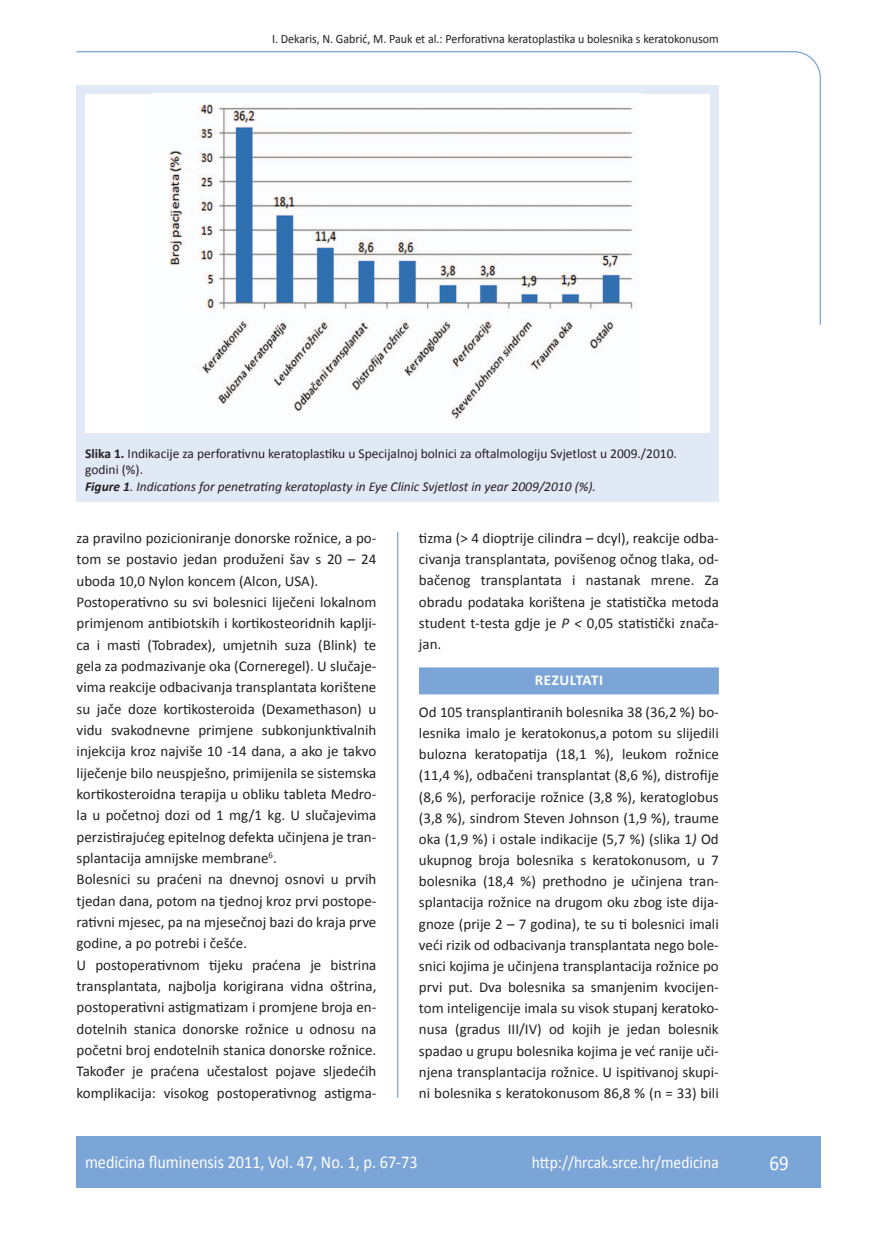
<style>
.page{position:relative;width:872px;height:1234px;background:#fff}
.page>*{position:absolute;margin:0;border:0;box-sizing:border-box;transform-origin:0 0}
.t1{font:21px "Calibri";color:#fff;scale:.9 1}
.t2{font:18px "Calibri";color:#fff;scale:.9 1}
.t3{font:17.25px "Calibri";color:#fff;scale:.9 1}
.t4{font:15px/21.3px "Calibri";color:#231f20;text-align:justify}
.t5{font:700 15px "Calibri";letter-spacing:.035em;color:#fff}
.t6{font:13.5px/16.5px "Calibri";color:#231f20}
.t7{font:12.75px "Calibri";color:#231f20;scale:.94 1}
.s1{font-weight:700}
.s2{font-weight:700;font-style:italic}
.s3{font-style:italic}
</style>
<div class="page">
<svg style="left:76px;top:51px;width:745px;height:275px"></svg>
<hr style="left:397px;top:531px;width:1px;height:566px;background:#7ca5d7">
<div style="left:77px;top:1135px;width:744px;height:51px;background:#7ca5d7"></div>
<div style="left:77px;top:85px;width:642px;height:416px;background:#e1e9f6"></div>
<div style="left:85px;top:94px;width:624px;height:338px;background:#fff"></div>
<img style="left:169px;top:104px;width:467px;height:315px">
<div style="left:419px;top:667px;width:300px;height:27px;background:#7ca5d7"></div>
<p class="t7" style="left:272px;top:30px;width:476px">I. Dekaris, N. Gabrić, M. Pauk et al.: Perforativna keratoplastika u bolesnika s keratokonusom</p>
<p class="t6" style="left:85px;top:444px;width:593px"><span class="s1">Slika 1.</span> Indikacije za perforativnu keratoplastiku u Specijalnoj bolnici za oftalmologiju Svjetlost u 2009./2010. godini (%).<br><span class="s2">Figure 1</span><span class="s3">. Indications for penetrating keratoplasty in Eye Clinic Svjetlost in year 2009/2010 (%).</span></p>
<p class="t4" style="left:77px;top:526px;width:301px;text-align:left">za pravilno pozicioniranje donorske rožnice, a po&shy;tom se postavio jedan produženi šav s 20 – 24 uboda 10,0 Nylon koncem (Alcon, USA).<br>Postoperativno su svi bolesnici liječeni lokalnom primjenom antibiotskih i kortikosteoridnih kaplji&shy;ca i masti (Tobradex), umjetnih suza (Blink) te gela za podmazivanje oka (Corneregel). U slučaje&shy;vima reakcije odbacivanja transplantata korištene su jače doze kortikosteroida (Dexamethason) u vidu svakodnevne primjene subkonjunktivalnih injekcija kroz najviše 10 -14 dana, a ako je takvo liječenje bilo neuspješno, primijenila se sistemska kortikosteroidna terapija u obliku tableta Medro&shy;la u početnoj dozi od 1 mg/1 kg. U slučajevima perzistirajućeg epitelnog defekta učinjena je tran&shy;splantacija amnijske membrane<sup>6</sup>.<br>Bolesnici su praćeni na dnevnoj osnovi u prvih tjedan dana, potom na tjednoj kroz prvi postope&shy;rativni mjesec, pa na mjesečnoj bazi do kraja prve godine, a po potrebi i češće.<br>U postoperativnom tijeku praćena je bistrina transplantata, najbolja korigirana vidna oštrina, postoperativni astigmatizam i promjene broja en&shy;dotelnih stanica donorske rožnice u odnosu na početni broj endotelnih stanica donorske rožnice.<br>Također je praćena učestalost pojave sljedećih komplikacija: visokog postoperativnog astigma-</p>
<p class="t4" style="left:419px;top:526px;width:301px">tizma (&gt; 4 dioptrije cilindra – dcyl), reakcije odba&shy;civanja transplantata, povišenog očnog tlaka, od&shy;bačenog transplantata i nastanak mrene. Za obradu podataka korištena je statistička metoda student t-testa gdje je <span class="s3">P &lt;</span> 0,05 statistički znača&shy;jan.</p>
<p class="t5" style="left:535px;top:670px;width:70px">REZULTATI</p>
<p class="t4" style="left:419px;top:700px;width:301px">Od 105 transplantiranih bolesnika 38 (36,2 %) bo&shy;lesnika imalo je keratokonus,a potom su slijedili bulozna keratopatija (18,1 %), leukom rožnice (11,4 %), odbačeni transplantat (8,6 %), distrofije (8,6 %), perforacije rožnice (3,8 %), keratoglobus (3,8 %), sindrom Steven Johnson (1,9 %), traume oka (1,9 %) i ostale indikacije (5,7 %) (slika 1<span class="s3">)</span> Od ukupnog broja bolesnika s keratokonusom, u 7 bolesnika (18,4 %) prethodno je učinjena tran&shy;splantacija rožnice na drugom oku zbog iste dija&shy;gnoze (prije 2 – 7 godina), te su ti bolesnici imali veći rizik od odbacivanja transplantata nego bole&shy;snici kojima je učinjena transplantacija rožnice po prvi put. Dva bolesnika sa smanjenim kvocijen&shy;tom inteligencije imala su visok stupanj keratoko&shy;nusa (gradus III/IV) od kojih je jedan bolesnik spadao u grupu bolesnika kojima je već ranije uči&shy;njena transplantacija rožnice. U ispitivanoj skupi&shy;ni bolesnika s keratokonusom 86,8 % (n = 33) bili</p>
<p class="t2" style="left:85px;top:1150px;width:371px">medicina fluminensis 2011, Vol. 47, No. 1, p. 67-73</p>
<p class="t3" style="left:532px;top:1151px;width:209px">http://hrcak.srce.hr/medicina</p>
<h1 class="t1" style="left:769px;top:1149px;width:23px">69</h1>
</div>
